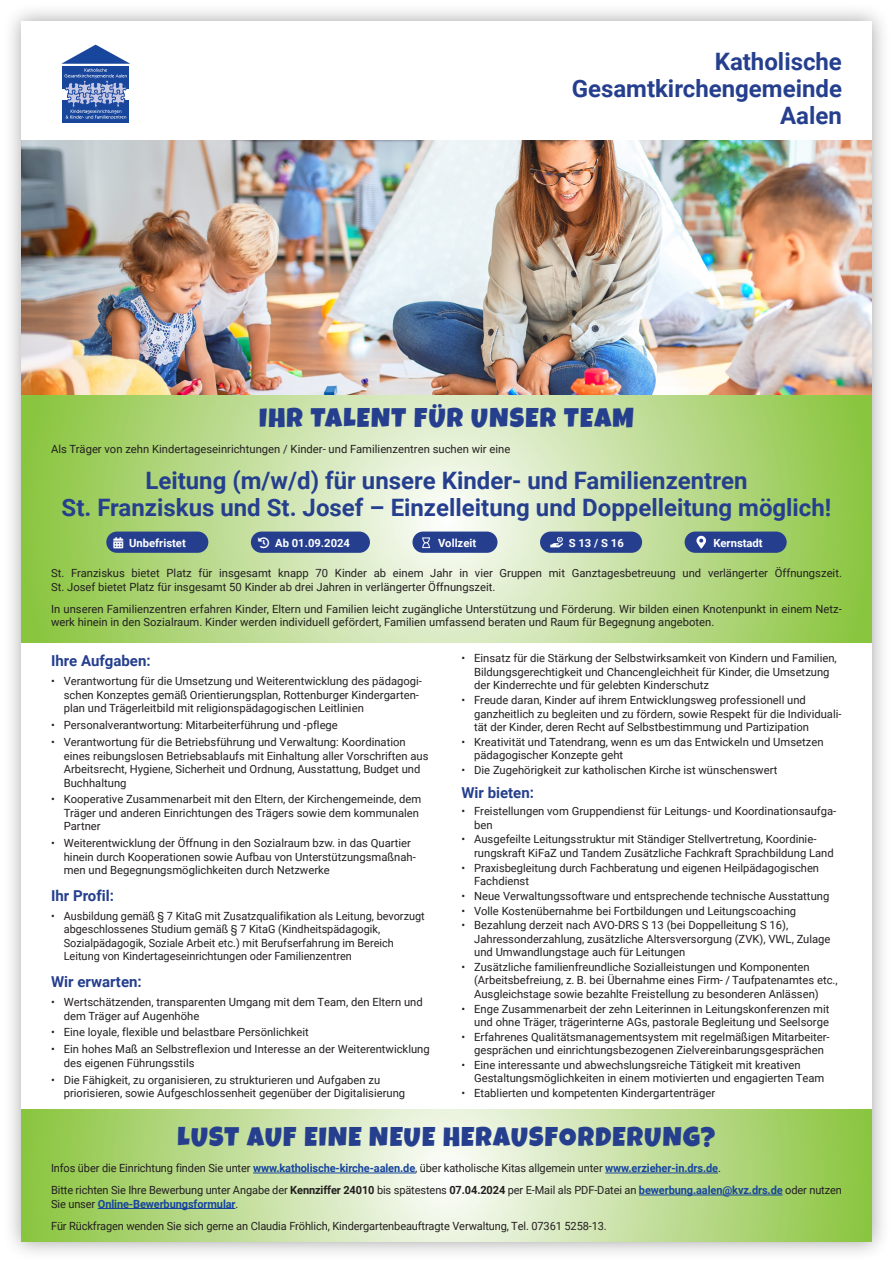
<style>
.page{position:relative;width:893px;height:1263px;background:#fff}
.page>*{position:absolute;margin:0;border:0;box-sizing:border-box;transform-origin:0 0}
.Grundschrift{font:27px "Luckiest Guy";letter-spacing:.05em;color:#253f8e}
.Grundschrift-2{font:700 24px/27px "Roboto";color:#253f8e;text-align:center}
.t1{font:700 15px "Roboto";color:#253f8e}
.Grundschrift-3{font:11.25px/13.5px "Roboto";color:#231f20}
.Grundschrift-4{font:700 11.25px "Roboto";color:#fff}
.s1{font-weight:700;color:#18469d}
.s2{font-weight:700}
</style>
<div class="page">
<div style="left:2px;top:2px;width:889px;height:1258px;background:#231f20;opacity:.4"></div>
<div style="left:21px;top:21px;width:851px;height:1221px;background:#fff"></div>
<img style="left:21px;top:140px;width:851px;height:255px">
<svg style="left:21px;top:395px;width:851px;height:247px;background:#bddc93"></svg>
<div style="left:62px;top:100px;width:67px;height:23px;background:#18469d"></div>
<svg style="left:61px;top:45px;width:69px;height:74px"></svg>
<svg style="left:21px;top:1110px;width:851px;height:132px;background:#c1de99"></svg>
<hr style="left:253px;top:1173px;width:162px;height:1px;background:#18469d">
<hr style="left:605px;top:1173px;width:113px;height:1px;background:#18469d">
<hr style="left:639px;top:1195px;width:144px;height:1px;background:#18469d">
<hr style="left:98px;top:1208px;width:138px;height:1px;background:#18469d">
<div style="left:106px;top:531px;width:102px;height:22px;background:#253f8e;border-radius:11px"></div>
<div style="left:251px;top:531px;width:119px;height:22px;background:#253f8e;border-radius:11px"></div>
<div style="left:412px;top:531px;width:85px;height:22px;background:#253f8e;border-radius:11px"></div>
<svg style="left:422px;top:537px;width:8px;height:11px"></svg>
<div style="left:540px;top:531px;width:102px;height:22px;background:#253f8e;border-radius:11px"></div>
<svg style="left:550px;top:537px;width:13px;height:10px"></svg>
<div style="left:685px;top:531px;width:102px;height:22px;background:#253f8e;border-radius:11px"></div>
<svg style="left:696px;top:536px;width:10px;height:13px"></svg>
<p class="Grundschrift-2" style="left:715px;top:47px;width:129px">Katholische</p>
<p class="Grundschrift-2" style="left:572px;top:74px;width:272px">Gesamtkirchengemeinde</p>
<p class="Grundschrift-2" style="left:780px;top:101px;width:63px">Aalen</p>
<p class="Grundschrift" style="left:259px;top:400px;width:376px">IHR TALENT FÜR UNSER TEAM</p>
<p class="Grundschrift-3" style="left:51px;top:442px;width:461px">Als Träger von zehn Kindertageseinrichtungen / Kinder- und Familienzentren suchen wir eine</p>
<p class="Grundschrift-2" style="left:62px;top:466px;width:771px">Leitung (m/w/d) für unsere Kinder- und Familienzentren<br>St. Franziskus und St. Josef – Einzelleitung und Doppelleitung möglich!</p>
<p class="Grundschrift-4" style="left:114px;top:535px;width:74px">▲ Unbefristet</p>
<p class="Grundschrift-4" style="left:275px;top:535px;width:76px">Ab 01.09.2024</p>
<p class="Grundschrift-4" style="left:438px;top:535px;width:40px">Vollzeit</p>
<p class="Grundschrift-4" style="left:569px;top:535px;width:57px">S 13 / S 16</p>
<p class="Grundschrift-4" style="left:713px;top:535px;width:51px">Kernstadt</p>
<p class="Grundschrift-3" style="left:51px;top:566px;width:792px">St. Franziskus bietet Platz für insgesamt knapp 70 Kinder ab einem Jahr in vier Gruppen mit Ganztagesbetreuung und verlängerter Öffnungszeit.<br>St. Josef bietet Platz für insgesamt 50 Kinder ab drei Jahren in verlängerter Öffnungszeit.</p>
<p class="Grundschrift-3" style="left:51px;top:602px;width:792px">In unseren Familienzentren erfahren Kinder, Eltern und Familien leicht zugängliche Unterstützung und Förderung. Wir bilden einen Knotenpunkt in einem Netz&shy;werk hinein in den Sozialraum. Kinder werden individuell gefördert, Familien umfassend beraten und Raum für Begegnung angeboten.</p>
<p class="t1" style="left:51px;top:650px;width:101px">Ihre Aufgaben:</p>
<p class="Grundschrift-3" style="left:64px;top:674px;width:360px;text-indent:-13px">• Verantwortung für die Umsetzung und Weiterentwicklung des pädagogi&shy;schen Konzeptes gemäß Orientierungsplan, Rottenburger Kindergarten&shy;plan und Trägerleitbild mit religionspädagogischen Leitlinien</p>
<p class="Grundschrift-3" style="left:51px;top:718px;width:288px">• Personalverantwortung: Mitarbeiterführung und -pflege</p>
<p class="Grundschrift-3" style="left:64px;top:735px;width:366px;text-indent:-13px">• Verantwortung für die Betriebsführung und Verwaltung: Koordination eines reibungslosen Betriebsablaufs mit Einhaltung aller Vorschriften aus Arbeitsrecht, Hygiene, Sicherheit und Ordnung, Ausstattung, Budget und Buchhaltung</p>
<p class="Grundschrift-3" style="left:64px;top:792px;width:359px;text-indent:-13px">• Kooperative Zusammenarbeit mit den Eltern, der Kirchengemeinde, dem<br>Träger und anderen Einrichtungen des Trägers sowie dem kommunalen<br>Partner</p>
<p class="Grundschrift-3" style="left:64px;top:836px;width:354px;text-indent:-13px">• Weiterentwicklung der Öffnung in den Sozialraum bzw. in das Quartier hinein durch Kooperationen sowie Aufbau von Unterstützungsmaßnah&shy;men und Begegnungsmöglichkeiten durch Netzwerke</p>
<p class="t1" style="left:51px;top:885px;width:64px">Ihr Profil:</p>
<p class="Grundschrift-3" style="left:64px;top:909px;width:362px;text-indent:-13px">• Ausbildung gemäß § 7 KitaG mit Zusatzqualifikation als Leitung, bevorzugt abgeschlossenes Studium gemäß § 7 KitaG (Kindheitspädagogik, Sozialpädagogik, Soziale Arbeit etc.) mit Berufserfahrung im Bereich Leitung von Kindertageseinrichtungen oder Familienzentren</p>
<p class="t1" style="left:51px;top:971px;width:92px">Wir erwarten:</p>
<p class="Grundschrift-3" style="left:64px;top:995px;width:360px;text-indent:-13px">• Wertschätzenden, transparenten Umgang mit dem Team, den Eltern und dem Träger auf Augenhöhe</p>
<p class="Grundschrift-3" style="left:51px;top:1025px;width:259px">• Eine loyale, flexible und belastbare Persönlichkeit</p>
<p class="Grundschrift-3" style="left:64px;top:1042px;width:367px;text-indent:-13px">• Ein hohes Maß an Selbstreflexion und Interesse an der Weiterentwicklung des eigenen Führungsstils</p>
<p class="Grundschrift-3" style="left:64px;top:1072px;width:343px;text-indent:-13px">• Die Fähigkeit, zu organisieren, zu strukturieren und Aufgaben zu priorisieren, sowie Aufgeschlossenheit gegenüber der Digitalisierung</p>
<p class="Grundschrift-3" style="left:474px;top:651px;width:364px;text-indent:-13px">• Einsatz für die Stärkung der Selbstwirksamkeit von Kindern und Familien,<br>Bildungsgerechtigkeit und Chancengleichheit für Kinder, die Umsetzung der Kinderrechte und für gelebten Kinderschutz</p>
<p class="Grundschrift-3" style="left:474px;top:693px;width:369px;text-indent:-13px">• Freude daran, Kinder auf ihrem Entwicklungsweg professionell und ganzheitlich zu begleiten und zu fördern, sowie Respekt für die Individuali&shy;tät der Kinder, deren Recht auf Selbstbestimmung und Partizipation</p>
<p class="Grundschrift-3" style="left:474px;top:735px;width:351px;text-indent:-13px">• Kreativität und Tatendrang, wenn es um das Entwickeln und Umsetzen pädagogischer Konzepte geht</p>
<p class="Grundschrift-3" style="left:461px;top:763px;width:317px">• Die Zugehörigkeit zur katholischen Kirche ist wünschenswert</p>
<p class="t1" style="left:461px;top:783px;width:74px">Wir bieten:</p>
<p class="Grundschrift-3" style="left:474px;top:804px;width:364px;text-indent:-13px">• Freistellungen vom Gruppendienst für Leitungs- und Koordinationsaufga&shy;ben</p>
<p class="Grundschrift-3" style="left:474px;top:832px;width:361px;text-indent:-13px">• Ausgefeilte Leitungsstruktur mit Ständiger Stellvertretung, Koordinie&shy;rungskraft KiFaZ und Tandem Zusätzliche Fachkraft Sprachbildung Land</p>
<p class="Grundschrift-3" style="left:474px;top:860px;width:346px;text-indent:-13px">• Praxisbegleitung durch Fachberatung und eigenen Heilpädagogischen<br>Fachdienst</p>
<p class="Grundschrift-3" style="left:461px;top:889px;width:369px">• Neue Verwaltungssoftware und entsprechende technische Ausstattung</p>
<p class="Grundschrift-3" style="left:461px;top:903px;width:336px">• Volle Kostenübernahme bei Fortbildungen und Leitungscoaching</p>
<p class="Grundschrift-3" style="left:474px;top:918px;width:358px;text-indent:-13px">• Bezahlung derzeit nach AVO-DRS S 13 (bei Doppelleitung S 16),<br>Jahressonderzahlung, zusätzliche Altersversorgung (ZVK), VWL, Zulage und Umwandlungstage auch für Leitungen</p>
<p class="Grundschrift-3" style="left:474px;top:960px;width:365px;text-indent:-13px">• Zusätzliche familienfreundliche Sozialleistungen und Komponenten (Arbeitsbefreiung, z. B. bei Übernahme eines Firm- / Taufpatenamtes etc.,<br>Ausgleichstage sowie bezahlte Freistellung zu besonderen Anlässen)</p>
<p class="Grundschrift-3" style="left:461px;top:1001px;width:370px;text-align:right">• Enge Zusammenarbeit der zehn Leiterinnen in Leitungskonferenzen mit und ohne Träger, trägerinterne AGs, pastorale Begleitung und Seelsorge</p>
<p class="Grundschrift-3" style="left:474px;top:1029px;width:357px;text-indent:-13px">• Erfahrenes Qualitätsmanagementsystem mit regelmäßigen Mitarbeiter&shy;gesprächen und einrichtungsbezogenen Zielvereinbarungsgesprächen</p>
<p class="Grundschrift-3" style="left:474px;top:1058px;width:352px;text-indent:-13px">• Eine interessante und abwechslungsreiche Tätigkeit mit kreativen<br>Gestaltungsmöglichkeiten in einem motivierten und engagierten Team</p>
<p class="Grundschrift-3" style="left:461px;top:1086px;width:255px">• Etablierten und kompetenten Kindergartenträger</p>
<p class="Grundschrift" style="left:178px;top:1119px;width:539px">LUST AUF EINE NEUE HERAUSFORDERUNG?</p>
<p class="Grundschrift-3" style="left:51px;top:1161px;width:671px">Infos über die Einrichtung finden Sie unter <span class="s1">www.katholische-kirche-aalen.de</span>, über katholische Kitas allgemein unter <span class="s1">www.erzieher-in.drs.de</span>.</p>
<p class="Grundschrift-3" style="left:51px;top:1183px;width:792px">Bitte richten Sie Ihre Bewerbung unter Angabe der <span class="s2">Kennziffer 24010</span> bis spätestens <span class="s2">07.04.2024</span> per E-Mail als PDF-Datei an <span class="s1">bewerbung.aalen@kvz.drs.de</span> oder nutzen<br>Sie unser <span class="s1">Online-Bewerbungsformular</span>.</p>
<p class="Grundschrift-3" style="left:51px;top:1218px;width:557px">Für Rückfragen wenden Sie sich gerne an Claudia Fröhlich, Kindergartenbeauftragte Verwaltung, Tel. 07361 5258-13.</p>
</div>
